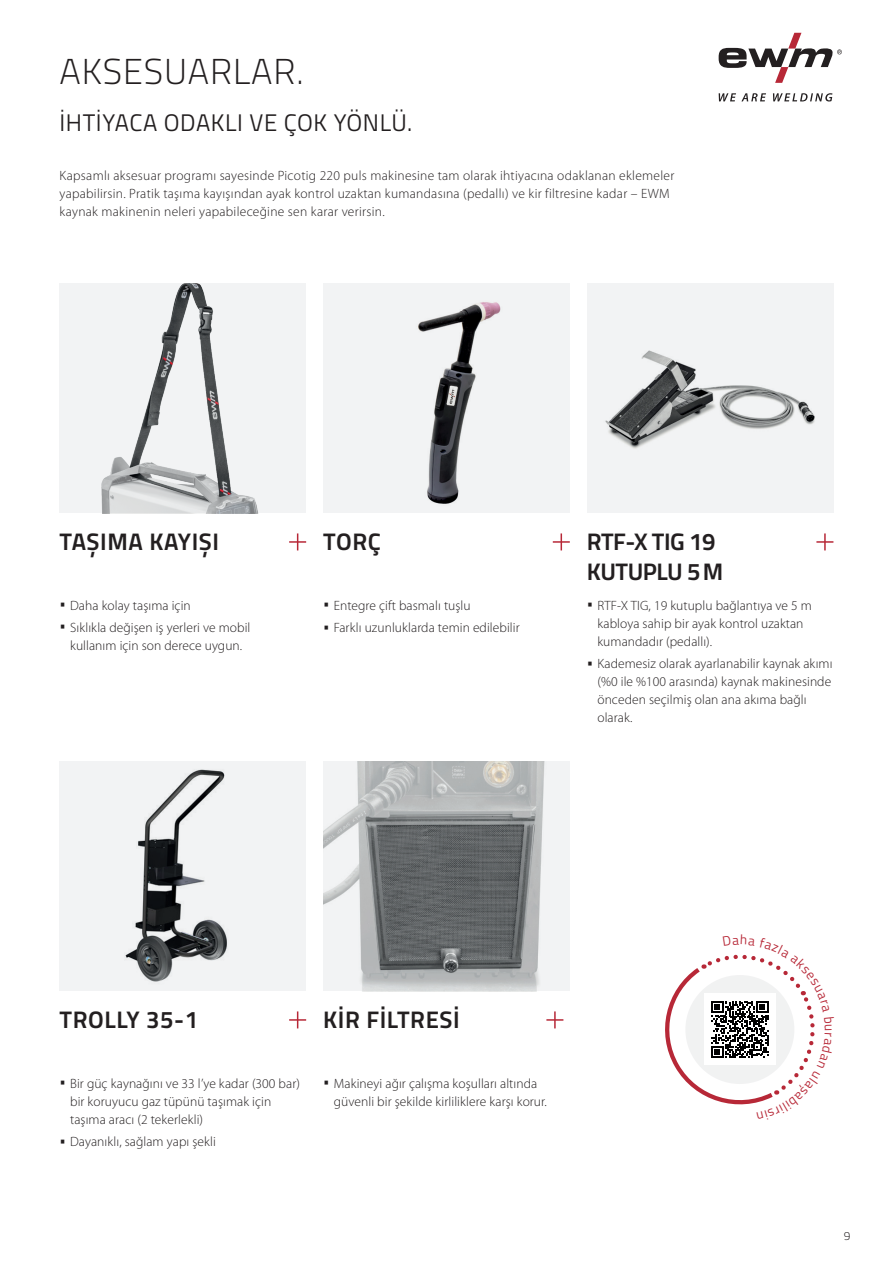
<style>
.page{position:relative;width:893px;height:1263px;background:#fff}
.page>*{position:absolute;margin:0;border:0;box-sizing:border-box;transform-origin:0 0}
.t1{font:300 36px "Titillium Text";letter-spacing:.025em;color:#231f20}
.t2{font:700 24px "Titillium Text";letter-spacing:.025em;color:#231f20}
.t3{font:24px "Titillium Text";letter-spacing:.025em;color:#231f20}
.t4{font:700 24px/30px "Titillium Text";letter-spacing:-.02em;color:#231f20}
.t5{font:300 13.5px/18px "Myriad Pro";letter-spacing:.005em;color:#231f20}
.t6{font:300 12px "Titillium Text";color:#231f20}
.s1{font-family:"Titillium Text"}
</style>
<div class="page">
<img style="left:60px;top:283px;width:246px;height:230px">
<div style="left:323px;top:283px;width:247px;height:230px;background:#f2f3f4"></div>
<img style="left:418px;top:302px;width:83px;height:202px">
<div style="left:587px;top:283px;width:246px;height:230px;background:#f2f3f4"></div>
<img style="left:605px;top:350px;width:210px;height:99px">
<div style="left:60px;top:762px;width:246px;height:229px;background:#f2f3f4"></div>
<img style="left:125px;top:769px;width:102px;height:213px">
<img style="left:323px;top:762px;width:247px;height:229px">
<svg style="left:553px;top:533px;width:17px;height:17px"></svg>
<svg style="left:816px;top:533px;width:17px;height:17px"></svg>
<svg style="left:289px;top:533px;width:17px;height:17px"></svg>
<svg style="left:546px;top:1011px;width:17px;height:17px"></svg>
<svg style="left:289px;top:1011px;width:17px;height:17px"></svg>
<svg style="left:719px;top:93px;width:113px;height:8px"></svg>
<svg style="left:719px;top:33px;width:123px;height:50px"></svg>
<svg style="left:665px;top:954px;width:150px;height:151px"></svg>
<h1 class="t1" style="left:60px;top:46px;width:246px">AKSESUARLAR.</h1>
<h2 class="t3" style="left:60px;top:105px;width:354px">İ HTIYACA ODAKLI VE ÇOK YÖNLÜ.</h2>
<p class="t5" style="left:60px;top:167px;width:616px">Kapsamlı aksesuar programı sayesinde Picotig 220 puls makinesine tam olarak ihtiyacına odaklanan eklemeler yapabilirsin. Pratik taşıma kayışından ayak kontrol uzaktan kumandasına (pedallı) ve kir filtresine kadar – EWM kaynak makinenin neleri yapabileceğine sen karar verirsin.</p>
<h2 class="t2" style="left:60px;top:524px;width:161px">TAŞIMA KAYIŞI</h2>
<h2 class="t2" style="left:323px;top:524px;width:59px">TORÇ</h2>
<h2 class="t4" style="left:587px;top:525px;width:138px">RTF-X TIG 19<br>KUTUPLU 5M</h2>
<p class="t5" style="left:60px;top:596px;width:133px"><span class="s1">•</span> Daha kolay taşıma için</p>
<p class="t5" style="left:60px;top:619px;width:192px;text-align:center"><span class="s1">•</span> Sıklıkla değişen iş yerleri ve mobil kullanım için son derece uygun.</p>
<p class="t5" style="left:323px;top:597px;width:149px"><span class="s1">•</span> Entegre çift basmalı tuşlu</p>
<p class="t5" style="left:323px;top:619px;width:198px"><span class="s1">•</span> Farklı uzunluklarda temin edilebilir</p>
<p class="t5" style="left:597px;top:597px;width:216px;text-indent:-11px"><span class="s1">•</span> RTF-X TIG, 19 kutuplu bağlantıya ve 5 m kabloya sahip bir ayak kontrol uzaktan kumandadır (pedallı).</p>
<p class="t5" style="left:597px;top:655px;width:237px;text-indent:-11px"><span class="s1">•</span> Kademesiz olarak ayarlanabilir kaynak akımı (%0 ile %100 arasında) kaynak makinesinde önceden seçilmiş olan ana akıma bağlı olarak.</p>
<h2 class="t2" style="left:60px;top:1001px;width:140px">TROLLY 35-1</h2>
<h2 class="t2" style="left:323px;top:1001px;width:138px">KIR FILTRESI</h2>
<p class="t5" style="left:70px;top:1074px;width:231px;text-indent:-11px"><span class="s1">•</span> Bir güç kaynağını ve 33 l’ye kadar (300 bar) bir koruyucu gaz tüpünü taşımak için taşıma aracı (2 tekerlekli)</p>
<p class="t5" style="left:60px;top:1133px;width:158px"><span class="s1">•</span> Dayanıklı, sağlam yapı şekli</p>
<p class="t5" style="left:334px;top:1074px;width:215px;text-indent:-11px"><span class="s1">•</span> Makineyi ağır çalışma koşulları altında güvenli bir şekilde kirliliklere karşı korur.</p>
<p class="t6" style="left:844px;top:1227px;width:8px">9</p>
</div>
